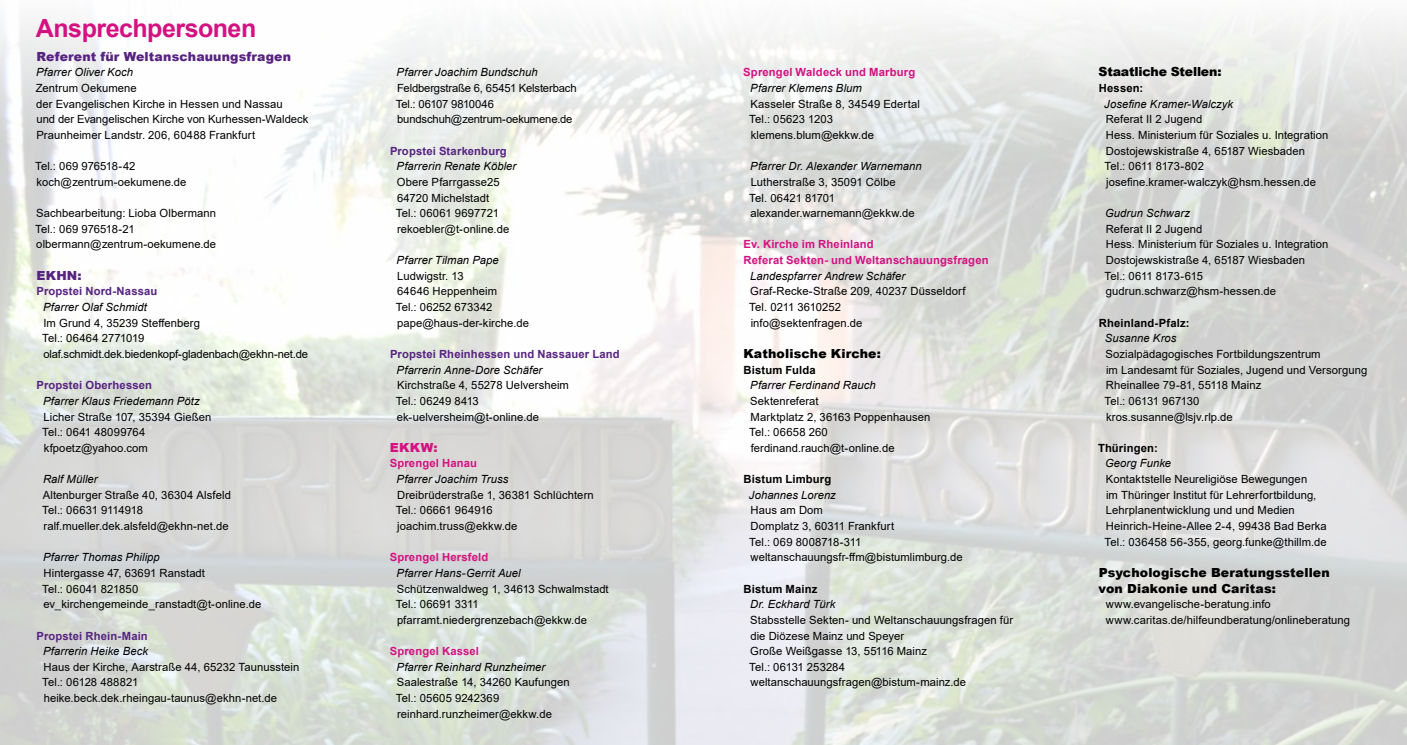
<style>
.page{position:relative;width:1407px;height:745px;background:#fff}
.page>*{position:absolute;margin:0;border:0;box-sizing:border-box;transform-origin:0 0}
.t1{font:700 25px "Arial";letter-spacing:-.02em;color:#d51181}
.t2{font:900 12.5px/15.6px "Arial";letter-spacing:.01em;color:#000}
.t3{font:900 12.5px "Arial";letter-spacing:.015em;color:#572381}
.t4{font:900 12.5px "Arial";letter-spacing:-.015em;color:#000}
.t5{font:900 12.5px "Arial";color:#d51181}
.t6{font:11.25px/15.6px "Arial";letter-spacing:.005em;color:#000}
.t7{font:italic 11.25px "Arial";letter-spacing:.005em;color:#000}
.t8{font:700 11.25px/15.6px "Arial";letter-spacing:.01em;color:#d51181}
.t9{font:700 11.25px "Arial";letter-spacing:.01em;color:#572381}
.t10{font:11.25px/15.6px "Arial";letter-spacing:-.015em;color:#000}
.t11{font:700 11.25px "Arial";letter-spacing:.015em;color:#000}
</style>
<div class="page">
<img style="left:0;top:21px;width:1407px;height:723px">
<h1 class="t1" style="left:36px;top:11px;width:222px">Ansprechpersonen</h1>
<p class="t3" style="left:36px;top:47px;width:256px">Referent für Weltanschauungsfragen</p>
<p class="t7" style="left:36px;top:65px;width:99px">Pfarrer Oliver Koch</p>
<p class="t6" style="left:36px;top:80px;width:274px">Zentrum Oekumene<br>der Evangelischen Kirche in Hessen und Nassau<br>und der Evangelischen Kirche von Kurhessen-Waldeck Praunheimer Landstr. 206, 60488 Frankfurt</p>
<p class="t6" style="left:35px;top:158px;width:153px">Tel.: 069 976518-42 koch@zentrum-oekumene.de</p>
<p class="t6" style="left:35px;top:205px;width:183px">Sachbearbeitung: Lioba Olbermann<br>Tel.: 069 976518-21 olbermann@zentrum-oekumene.de</p>
<p class="t3" style="left:36px;top:266px;width:47px">EKHN:</p>
<p class="t9" style="left:37px;top:283px;width:122px">Propstei Nord-Nassau</p>
<p class="t7" style="left:43px;top:299px;width:105px">Pfarrer Olaf Schmidt</p>
<p class="t6" style="left:42px;top:314px;width:267px">Im Grund 4, 35239 Steffenberg<br>Tel.: 06464 2771019 olaf.schmidt.dek.biedenkopf-gladenbach@ekhn-net.de</p>
<p class="t9" style="left:37px;top:377px;width:117px">Propstei Oberhessen</p>
<p class="t7" style="left:43px;top:393px;width:158px">Pfarrer Klaus Friedemann Pötz</p>
<p class="t6" style="left:42px;top:408px;width:171px">Licher Straße 107, 35394 Gießen<br>Tel.: 0641 48099764 kfpoetz@yahoo.com</p>
<p class="t7" style="left:43px;top:471px;width:56px">Ralf Müller</p>
<p class="t6" style="left:42px;top:486px;width:190px">Altenburger Straße 40, 36304 Alsfeld<br>Tel.: 06631 9114918 ralf.mueller.dek.alsfeld@ekhn-net.de</p>
<p class="t7" style="left:43px;top:549px;width:118px">Pfarrer Thomas Philipp</p>
<p class="t6" style="left:42px;top:564px;width:221px">Hintergasse 47, 63691 Ranstadt<br>Tel.: 06041 821850 ev_kirchengemeinde_ranstadt@t-online.de</p>
<p class="t9" style="left:37px;top:627px;width:113px">Propstei Rhein-Main</p>
<p class="t7" style="left:43px;top:643px;width:107px">Pfarrerin Heike Beck</p>
<p class="t6" style="left:42px;top:658px;width:259px">Haus der Kirche, Aarstraße 44, 65232 Taunusstein<br>Tel.: 06128 488821 heike.beck.dek.rheingau-taunus@ekhn-net.de</p>
<p class="t7" style="left:397px;top:65px;width:142px">Pfarrer Joachim Bundschuh</p>
<p class="t10" style="left:396px;top:80px;width:183px">Feldbergstraße 6, 65451 Kelsterbach<br>Tel.: 06107 9810046 bundschuh@zentrum-oekumene.de</p>
<p class="t9" style="left:390px;top:143px;width:118px">Propstei Starkenburg</p>
<p class="t7" style="left:397px;top:159px;width:121px">Pfarrerin Renate Köbler</p>
<p class="t6" style="left:396px;top:174px;width:115px">Obere Pfarrgasse25<br>64720 Michelstadt<br>Tel.: 06061 9697721 rekoebler@t-online.de</p>
<p class="t7" style="left:397px;top:253px;width:104px">Pfarrer Tilman Pape</p>
<p class="t6" style="left:396px;top:268px;width:135px">Ludwigstr. 13<br>64646 Heppenheim<br>Tel.: 06252 673342 pape@haus-der-kirche.de</p>
<p class="t9" style="left:390px;top:346px;width:231px">Propstei Rheinhessen und Nassauer Land</p>
<p class="t7" style="left:397px;top:362px;width:147px">Pfarrerin Anne-Dore Schäfer</p>
<p class="t6" style="left:396px;top:377px;width:175px">Kirchstraße 4, 55278 Uelversheim<br>Tel.: 06249 8413 ek-uelversheim@t-online.de</p>
<p class="t5" style="left:390px;top:438px;width:49px">EKKW:</p>
<p class="t8" style="left:390px;top:455px;width:89px">Sprengel Hanau</p>
<p class="t7" style="left:397px;top:471px;width:113px">Pfarrer Joachim Truss</p>
<p class="t6" style="left:396px;top:486px;width:200px">Dreibrüderstraße 1, 36381 Schlüchtern<br>Tel.: 06661 964916 joachim.truss@ekkw.de</p>
<p class="t8" style="left:390px;top:549px;width:100px">Sprengel Hersfeld</p>
<p class="t7" style="left:397px;top:565px;width:126px">Pfarrer Hans-Gerrit Auel</p>
<p class="t6" style="left:396px;top:580px;width:215px">Schützenwaldweg 1, 34613 Schwalmstadt<br>Tel.: 06691 3311 pfarramt.niedergrenzebach@ekkw.de</p>
<p class="t8" style="left:390px;top:643px;width:91px">Sprengel Kassel</p>
<p class="t7" style="left:397px;top:659px;width:150px">Pfarrer Reinhard Runzheimer</p>
<p class="t6" style="left:396px;top:674px;width:176px">Saalestraße 14, 34260 Kaufungen<br>Tel.: 05605 9242369 reinhard.runzheimer@ekkw.de</p>
<p class="t8" style="left:743px;top:65px;width:173px">Sprengel Waldeck und Marburg</p>
<p class="t7" style="left:750px;top:81px;width:113px">Pfarrer Klemens Blum</p>
<p class="t6" style="left:749px;top:96px;width:172px">Kasseler Straße 8, 34549 Edertal<br>Tel.: 05623 1203 klemens.blum@ekkw.de</p>
<p class="t7" style="left:750px;top:159px;width:173px">Pfarrer Dr. Alexander Warnemann</p>
<p class="t6" style="left:749px;top:174px;width:167px">Lutherstraße 3, 35091 Cölbe<br>Tel. 06421 81701 alexander.warnemann@ekkw.de</p>
<p class="t8" style="left:743px;top:237px;width:246px">Ev. Kirche im Rheinland<br>Referat Sekten- und Weltanschauungsfragen</p>
<p class="t7" style="left:750px;top:268px;width:156px">Landespfarrer Andrew Schäfer</p>
<p class="t6" style="left:749px;top:283px;width:218px">Graf-Recke-Straße 209, 40237 Düsseldorf<br>Tel. 0211 3610252<br>info@sektenfragen.de</p>
<p class="t2" style="left:743px;top:345px;width:139px">Katholische Kirche:</p>
<p class="t11" style="left:743px;top:361px;width:74px">Bistum Fulda</p>
<p class="t7" style="left:750px;top:378px;width:127px">Pfarrer Ferdinand Rauch</p>
<p class="t6" style="left:749px;top:393px;width:183px">Sektenreferat<br>Marktplatz 2, 36163 Poppenhausen<br>Tel.: 06658 260 ferdinand.rauch@t-online.de</p>
<p class="t11" style="left:743px;top:471px;width:89px">Bistum Limburg</p>
<p class="t7" style="left:749px;top:487px;width:88px">Johannes Lorenz</p>
<p class="t6" style="left:749px;top:502px;width:215px">Haus am Dom<br>Domplatz 3, 60311 Frankfurt<br>Tel.: 069 8008718-311 weltanschauungsfr-ffm@bistumlimburg.de</p>
<p class="t11" style="left:743px;top:580px;width:75px">Bistum Mainz</p>
<p class="t7" style="left:750px;top:596px;width:87px">Dr. Eckhard Türk</p>
<p class="t6" style="left:749px;top:611px;width:265px">Stabsstelle Sekten- und Weltanschauungsfragen für die Diözese Mainz und Speyer<br>Große Weißgasse 13, 55116 Mainz<br>Tel.: 06131 253284 weltanschauungsfragen@bistum-mainz.de</p>
<p class="t4" style="left:1098px;top:63px;width:125px">Staatliche Stellen:</p>
<p class="t11" style="left:1099px;top:80px;width:46px">Hessen:</p>
<p class="t7" style="left:1104px;top:96px;width:130px">Josefine Kramer-Walczyk</p>
<p class="t6" style="left:1104px;top:111px;width:225px">Referat II 2 Jugend<br>Hess. Ministerium für Soziales u. Integration Dostojewskistraße 4, 65187 Wiesbaden<br>Tel.: 0611 8173-802 josefine.kramer-walczyk@hsm.hessen.de</p>
<p class="t7" style="left:1105px;top:206px;width:87px">Gudrun Schwarz</p>
<p class="t6" style="left:1104px;top:221px;width:225px">Referat II 2 Jugend<br>Hess. Ministerium für Soziales u. Integration<br>Dostojewskistraße 4, 65187 Wiesbaden<br>Tel.: 0611 8173-615 gudrun.schwarz@hsm-hessen.de</p>
<p class="t11" style="left:1099px;top:314px;width:92px">Rheinland-Pfalz:</p>
<p class="t7" style="left:1105px;top:331px;width:73px">Susanne Kros</p>
<p class="t6" style="left:1104px;top:346px;width:264px">Sozialpädagogisches Fortbildungszentrum<br>im Landesamt für Soziales, Jugend und Versorgung Rheinallee 79-81, 55118 Mainz<br>Tel.: 06131 967130<br>kros.susanne@lsjv.rlp.de</p>
<p class="t11" style="left:1098px;top:439px;width:61px">Thüringen:</p>
<p class="t7" style="left:1105px;top:456px;width:68px">Georg Funke</p>
<p class="t6" style="left:1104px;top:471px;width:224px">Kontaktstelle Neureligiöse Bewegungen<br>im Thüringer Institut für Lehrerfortbildung, Lehrplanentwicklung und und Medien Heinrich-Heine-Allee 2-4, 99438 Bad Berka Tel.: 036458 56-355, georg.funke@thillm.de</p>
<p class="t2" style="left:1098px;top:564px;width:233px">Psychologische Beratungsstellen von Diakonie und Caritas:</p>
<p class="t6" style="left:1106px;top:596px;width:246px">www.evangelische-beratung.info www.caritas.de/hilfeundberatung/onlineberatung</p>
</div>
